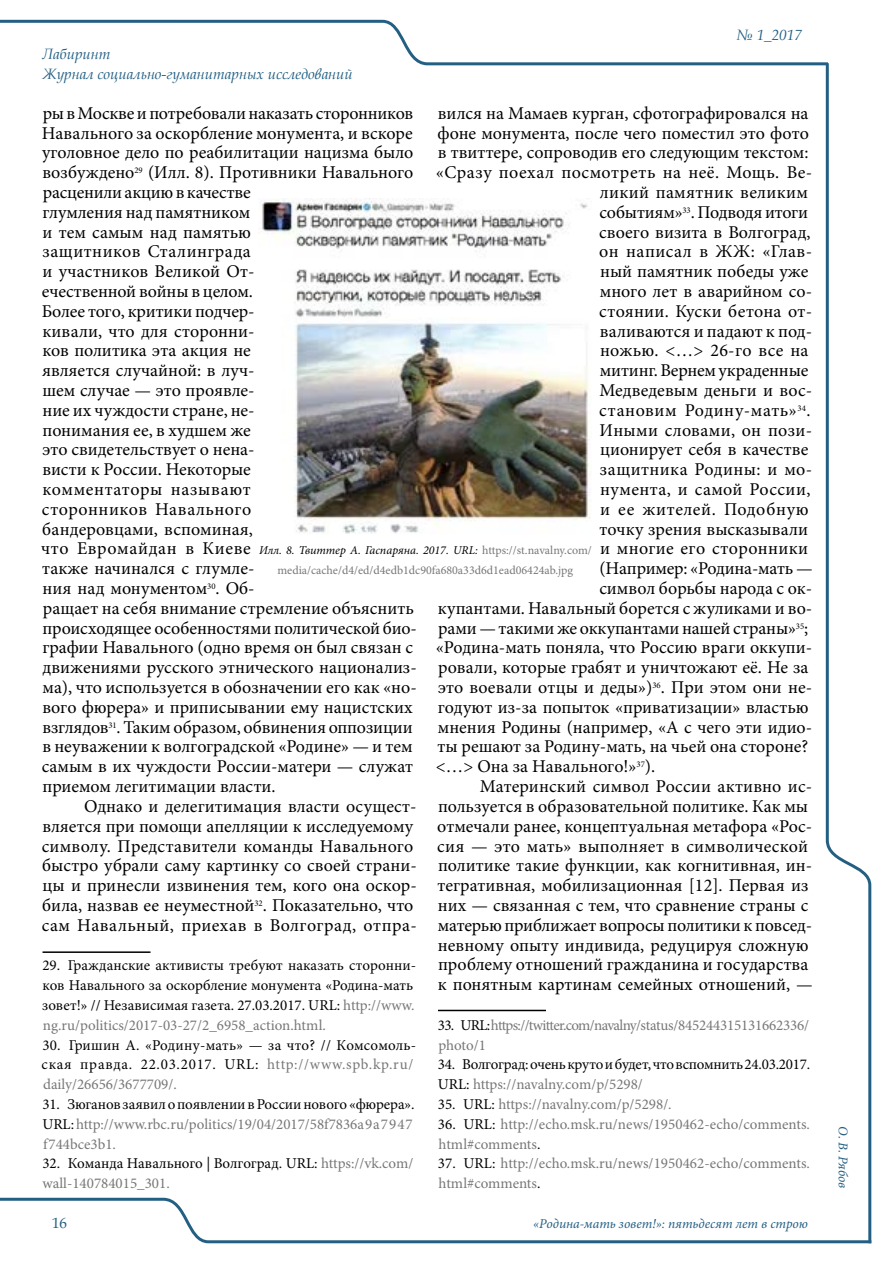
<style>
.page{position:relative;width:893px;height:1263px;background:#fff}
.page>*{position:absolute;margin:0;border:0;box-sizing:border-box;transform-origin:0 0}
.t1{font:18px/19.8px "Minion Pro";color:#000}
.t2{font:18px "Minion Pro";letter-spacing:.02em;color:#000}
.t3{font:18px "Minion Pro";letter-spacing:.03em;color:#000}
.t4{font:18px "Minion Pro";letter-spacing:.025em;color:#000}
.t5{font:18px "Minion Pro";letter-spacing:.035em;color:#000}
.t6{font:15px/19.8px "Minion Pro";color:#000}
.t7{font:15px/19.8px "Minion Pro";color:#777}
.t8{font:15px/19.8px "Minion Pro";letter-spacing:-.02em;color:#777}
.t9{font:italic 15px/19.8px "Book Antiqua";color:#235f83}
.t10{font:15px "Book Antiqua";color:#235f83}
.t11{font:italic 13.5px "Minion Pro";color:#235f83}
.t12{font:12px/19.8px "Minion Pro";color:#777;text-align:center}
.s1{color:#777}
.s2{color:#000}
.s3{font-style:italic;color:#000}
</style>
<div class="page">
<svg style="left:0;top:19px;width:824px;height:47px"></svg>
<svg style="left:824px;top:62px;width:48px;height:1134px"></svg>
<svg style="left:0;top:1196px;width:872px;height:48px"></svg>
<hr style="left:43px;top:951px;width:108px;height:2px;background:#000">
<hr style="left:438px;top:1010px;width:108px;height:1px;background:#000">
<img style="left:261px;top:198px;width:329px;height:336px">
<p class="t9" style="left:43px;top:44px;width:312px">Лабиринт<br>Журнал социально-гуманитарных исследований</p>
<p class="t9" style="left:736px;top:24px;width:67px">№ 1_2017</p>
<p class="t1" style="left:41px;top:103px;width:377px">ры в Москве и потребовали наказать сторонников Навального за оскорбление монумента, и вскоре уголовное дело по реабилитации нацизма было возбуждено<sup>29</sup> (Илл. 8). Противники Навального расценили акцию в качестве<br>глумления над памятником<br>и тем самым над памятью<br>защитников Сталинграда<br>и участников Великой От-<br>ечественной войны в целом.<br>Более того, критики подчер-<br>кивали, что для сторонни-<br>ков политика эта акция не<br>является случайной: в луч-<br>шем случае — это проявле-<br>ние их чуждости стране, не-<br>понимания ее, в худшем же<br>это свидетельствует о нена-<br>висти к России. Некоторые<br>комментаторы называют<br>сторонников Навального<br>бандеровцами, вспоминая,<br>что Евромайдан в Киеве<br>также начинался с глумле-<br>ния над монументом<sup>30</sup>. Об-<br>ращает на себя внимание стремление объяснить происходящее особенностями политической био&shy;графии Навального (одно время он был связан с движениями русского этнического национализ&shy;ма), что используется в обозначении его как «но&shy;вого фюрера» и приписывании ему нацистских взглядов<sup>31</sup>. Таким образом, обвинения оппозиции в неуважении к волгоградской «Родине» — и тем самым в их чуждости России-матери — служат приемом легитимации власти.</p>
<p class="t1" style="left:42px;top:796px;width:377px;text-indent:42px">Однако и делегитимация власти осущест&shy;вляется при помощи апелляции к исследуемому символу. Представители команды Навального быстро убрали саму картинку со своей страни&shy;цы и принесли извинения тем, кого она оскор&shy;била, назвав ее неуместной<sup>32</sup>. Показательно, что сам Навальный, приехав в Волгоград, отпра-</p>
<p class="t6" style="left:42px;top:956px;width:375px">29. Гражданские активисты требуют наказать сторонни&shy;ков Навального за оскорбление монумента «Родина-мать зовет!» // Независимая газета. 27.03.2017. URL: <span class="s1">http://www. ng.ru/politics/2017-03-27/2_6958_action.html.</span></p>
<p class="t6" style="left:42px;top:1035px;width:376px">30. Гришин А. «Родину-мать» — за что? // Комсомоль&shy;ская правда. 22.03.2017. URL: <span class="s1">http://www.spb.kp.ru/ daily/26656/3677709/.</span></p>
<p class="t7" style="left:42px;top:1094px;width:374px"><span class="s2">31. Зюганов заявил о появлении в России нового «фюрера».<br>URL:</span> http://www.rbc.ru/politics/19/04/2017/58f7836a9a7947 f744bce3b1.</p>
<p class="t6" style="left:42px;top:1154px;width:372px">32. Команда Навального | Волгоград. URL: <span class="s1">https://vk.com/ wall-140784015_301.</span></p>
<p class="t1" style="left:438px;top:103px;width:372px">вился на Мамаев курган, сфотографировался на</p>
<p class="t1" style="left:437px;top:123px;width:373px">фоне монумента, после чего поместил это фото</p>
<p class="t1" style="left:438px;top:143px;width:372px">в твиттере, сопроводив его следующим текстом:</p>
<p class="t3" style="left:436px;top:160px;width:378px">«Сразу поехал посмотреть на неё. Мощь. Ве-</p>
<p class="t2" style="left:600px;top:180px;width:209px">ликий памятник великим</p>
<p class="t1" style="left:599px;top:202px;width:210px">событиям»<sup>33</sup>. Подводя итоги</p>
<p class="t1" style="left:599px;top:222px;width:213px">своего визита в Волгоград,</p>
<p class="t4" style="left:599px;top:240px;width:214px">он написал в ЖЖ: «Глав-</p>
<p class="t1" style="left:600px;top:262px;width:210px">ный памятник победы уже</p>
<p class="t1" style="left:600px;top:281px;width:214px">много лет в аварийном со-</p>
<p class="t1" style="left:599px;top:301px;width:214px">стоянии. Куски бетона от-</p>
<p class="t1" style="left:600px;top:321px;width:214px">валиваются и падают к под-</p>
<p class="t2" style="left:600px;top:339px;width:210px">ножью. &lt;…&gt; 26-го все на</p>
<p class="t1" style="left:600px;top:361px;width:210px">митинг. Вернем украденные</p>
<p class="t1" style="left:599px;top:380px;width:214px">Медведевым деньги и вос-</p>
<p class="t3" style="left:599px;top:398px;width:213px">становим Родину-мать»<sup>34</sup>.</p>
<p class="t2" style="left:599px;top:418px;width:214px">Иными словами, он пози-</p>
<p class="t1" style="left:600px;top:440px;width:210px">ционирует себя в качестве</p>
<p class="t2" style="left:600px;top:457px;width:214px">защитника Родины: и мо-</p>
<p class="t4" style="left:600px;top:477px;width:212px">нумента, и самой России,</p>
<p class="t5" style="left:600px;top:497px;width:210px">и ее жителей. Подобную</p>
<p class="t1" style="left:600px;top:519px;width:210px">точку зрения высказывали</p>
<p class="t2" style="left:600px;top:537px;width:210px">и многие его сторонники</p>
<p class="t1" style="left:600px;top:559px;width:215px">(Например: «Родина-мать —</p>
<p class="t1" style="left:599px;top:578px;width:214px">символ борьбы народа с ок-</p>
<p class="t1" style="left:438px;top:598px;width:376px">купантами. Навальный борется с жуликами и во-</p>
<p class="t1" style="left:438px;top:618px;width:371px">рами — такими же оккупантами нашей страны»<sup>35</sup>;</p>
<p class="t1" style="left:436px;top:638px;width:378px">«Родина-мать поняла, что Россию враги оккупи-</p>
<p class="t1" style="left:438px;top:658px;width:372px">ровали, которые грабят и уничтожают её. Не за</p>
<p class="t1" style="left:438px;top:677px;width:376px">это воевали отцы и деды»)<sup>36</sup>. При этом они не-</p>
<p class="t1" style="left:438px;top:697px;width:372px">годуют из-за попыток «приватизации» властью</p>
<p class="t1" style="left:438px;top:717px;width:376px">мнения Родины (например, «А с чего эти идио-</p>
<p class="t1" style="left:437px;top:737px;width:372px">ты решают за Родину-мать, на чьей она стороне?</p>
<p class="t1" style="left:436px;top:757px;width:221px">&lt;…&gt; Она за Навального!»<sup>37</sup>).</p>
<p class="t1" style="left:480px;top:776px;width:334px">Материнский символ России активно ис-</p>
<p class="t1" style="left:438px;top:796px;width:372px">пользуется в образовательной политике. Как мы</p>
<p class="t1" style="left:437px;top:816px;width:376px">отмечали ранее, концептуальная метафора «Рос-</p>
<p class="t1" style="left:437px;top:836px;width:372px">сия — это мать» выполняет в символической</p>
<p class="t1" style="left:438px;top:856px;width:376px">политике такие функции, как когнитивная, ин-</p>
<p class="t1" style="left:437px;top:875px;width:372px">тегративная, мобилизационная [12]. Первая из</p>
<p class="t1" style="left:438px;top:895px;width:372px">них — связанная с тем, что сравнение страны с</p>
<p class="t1" style="left:438px;top:915px;width:376px">матерью приближает вопросы политики к повсед-</p>
<p class="t1" style="left:438px;top:935px;width:372px">невному опыту индивида, редуцируя сложную</p>
<p class="t1" style="left:438px;top:955px;width:372px">проблему отношений гражданина и государства</p>
<p class="t1" style="left:438px;top:974px;width:376px">к понятным картинам семейных отношений, —</p>
<p class="t8" style="left:438px;top:1015px;width:373px"><span class="s2">33. URL:</span> https://twitter.com/navalny/status/845244315131662336/ photo/1</p>
<p class="t6" style="left:438px;top:1055px;width:374px">34. Волгоград: очень круто и будет, что вспомнить 24.03.2017.<br>URL: <span class="s1">https://navalny.com/p/5298/</span></p>
<p class="t7" style="left:438px;top:1094px;width:235px"><span class="s2">35. URL:</span> https://navalny.com/p/5298/.</p>
<p class="t7" style="left:438px;top:1114px;width:374px"><span class="s2">36. URL:</span> http://echo.msk.ru/news/1950462-echo/comments. html#comments<span class="s2">.</span></p>
<p class="t7" style="left:438px;top:1154px;width:374px"><span class="s2">37. URL:</span> http://echo.msk.ru/news/1950462-echo/comments. html#comments<span class="s2">.</span></p>
<p class="t12" style="left:259px;top:541px;width:334px"><span class="s3">Илл. 8. Твиттер А. Гаспаряна. 2017. URL:</span> https://st.navalny.com/ media/cache/d4/ed/d4edb1dc90fa680a33d6d1ead06424ab.jpg</p>
<p class="t10" style="left:52px;top:1212px;width:16px">16</p>
<p class="t11" style="left:533px;top:1214px;width:276px">«Родина-мать зовет!»: пятьдесят лет в строю</p>
<p class="t11" style="left:852px;top:1126px;width:64px;rotate:90deg">О. В. Рябов</p>
</div>
